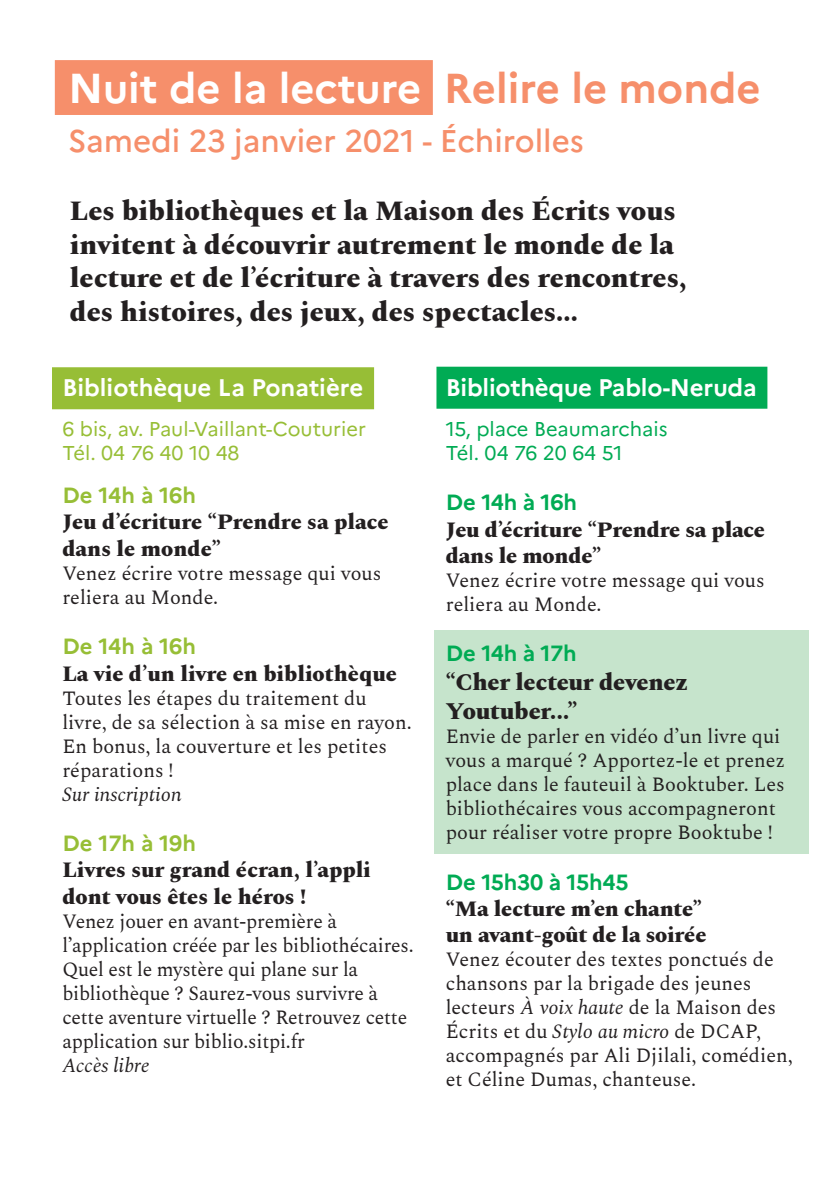
<style>
.page{position:relative;width:840px;height:1191px;background:#fff}
.page>*{position:absolute;margin:0;border:0;box-sizing:border-box;transform-origin:0 0}
.t1{font:700 41.8px "Marianne";color:#fff}
.t2{font:500 31.4px "Marianne";color:#f68f6b}
.t3{font:800 28px/33.6px "Spectral";color:#231f20}
.t4{font:700 24px "Marianne";letter-spacing:-.01em;color:#fff}
.t5{font:800 24px/28.8px "Spectral";letter-spacing:-.01em;color:#231f20}
.t6{font:800 22px/26.4px "Spectral";color:#231f20}
.t7{font:700 22px "Marianne";letter-spacing:-.01em;color:#00ab54}
.t8{font:700 22px "Marianne";color:#97be36}
.t9{font:20px/24px "Spectral";color:#231f20}
.t10{font:20px/24px "Marianne";color:#97be36}
.t11{font:20px/24px "Marianne";color:#00ab54}
.t12{font:italic 20px "Spectral";color:#231f20}
.s1{color:#f68f6b}
.s2{font-style:italic}
</style>
<div class="page">
<div style="left:434px;top:630px;width:374px;height:223px;background:#c6e4cc"></div>
<div style="left:436px;top:367px;width:331px;height:42px;background:#00ab54"></div>
<div style="left:55px;top:60px;width:377px;height:55px;background:#f68f6b"></div>
<div style="left:52px;top:367px;width:322px;height:42px;background:#97be36"></div>
<h1 class="t1" style="left:68px;top:63px;width:694px">Nuit de la lecture <span class="s1">Relire le monde</span></h1>
<h2 class="t2" style="left:68px;top:121px;width:517px">Samedi 23 janvier 2021 - Échirolles</h2>
<h3 class="t3" style="left:70px;top:192px;width:618px">Les bibliothèques et la Maison des Écrits vous invitent à découvrir autrement le monde de la lecture et de l’écriture à travers des rencontres, des histoires, des jeux, des spectacles…</h3>
<p class="t4" style="left:62px;top:373px;width:302px">Bibliothèque La Ponatière</p>
<p class="t10" style="left:62px;top:417px;width:305px">6 bis, av. Paul-Vaillant-Couturier<br>Tél. 04 76 40 10 48</p>
<p class="t8" style="left:62px;top:481px;width:135px">De 14h à 16h</p>
<p class="t6" style="left:62px;top:507px;width:327px">Jeu d’écriture “Prendre sa place dans le monde”</p>
<p class="t9" style="left:62px;top:559px;width:320px">Venez écrire votre message qui vous reliera au Monde.</p>
<p class="t8" style="left:62px;top:633px;width:135px">De 14h à 16h</p>
<p class="t6" style="left:62px;top:658px;width:336px">La vie d’un livre en bibliothèque</p>
<p class="t9" style="left:62px;top:684px;width:350px">Toutes les étapes du traitement du livre, de sa sélection à sa mise en rayon.<br>En bonus, la couverture et les petites réparations !</p>
<p class="t12" style="left:62px;top:779px;width:121px">Sur inscription</p>
<p class="t8" style="left:62px;top:829px;width:135px">De 17h à 19h</p>
<p class="t6" style="left:62px;top:855px;width:310px">Livres sur grand écran, l’appli dont vous êtes le héros !</p>
<p class="t9" style="left:62px;top:907px;width:352px">Venez jouer en avant-première à l’application créée par les bibliothécaires.<br>Quel est le mystère qui plane sur la bibliothèque ? Saurez-vous survivre à cette aventure virtuelle ? Retrouvez cette application sur biblio.sitpi.fr</p>
<p class="t12" style="left:62px;top:1050px;width:89px">Accès libre</p>
<p class="t4" style="left:445px;top:373px;width:312px">Bibliothèque Pablo-Neruda</p>
<p class="t11" style="left:445px;top:417px;width:223px">15, place Beaumarchais<br>Tél. 04 76 20 64 51</p>
<p class="t7" style="left:445px;top:489px;width:133px">De 14h à 16h</p>
<p class="t6" style="left:445px;top:514px;width:320px">Jeu d’écriture “Prendre sa place dans le monde”</p>
<p class="t9" style="left:445px;top:567px;width:320px">Venez écrire votre message qui vous reliera au Monde.</p>
<p class="t7" style="left:445px;top:640px;width:132px">De 14h à 17h</p>
<p class="t5" style="left:445px;top:666px;width:243px">“Cher lecteur devenez<br>Youtuber...”</p>
<p class="t9" style="left:445px;top:723px;width:341px">Envie de parler en vidéo d’un livre qui vous a marqué ? Apportez-le et prenez place dans le fauteuil à Booktuber. Les bibliothécaires vous accompagneront pour réaliser votre propre Booktube !</p>
<p class="t7" style="left:445px;top:868px;width:184px">De 15h30 à 15h45</p>
<p class="t6" style="left:445px;top:894px;width:262px">“Ma lecture m’en chante” un avant-goût de la soirée</p>
<p class="t9" style="left:445px;top:946px;width:348px">Venez écouter des textes ponctués de chansons par la brigade des jeunes lecteurs <span class="s2">À voix haute</span> de la Maison des Écrits et du <span class="s2">Stylo au micro</span> de DCAP, accompagnés par Ali Djilali, comédien, et Céline Dumas, chanteuse.</p>
</div>
